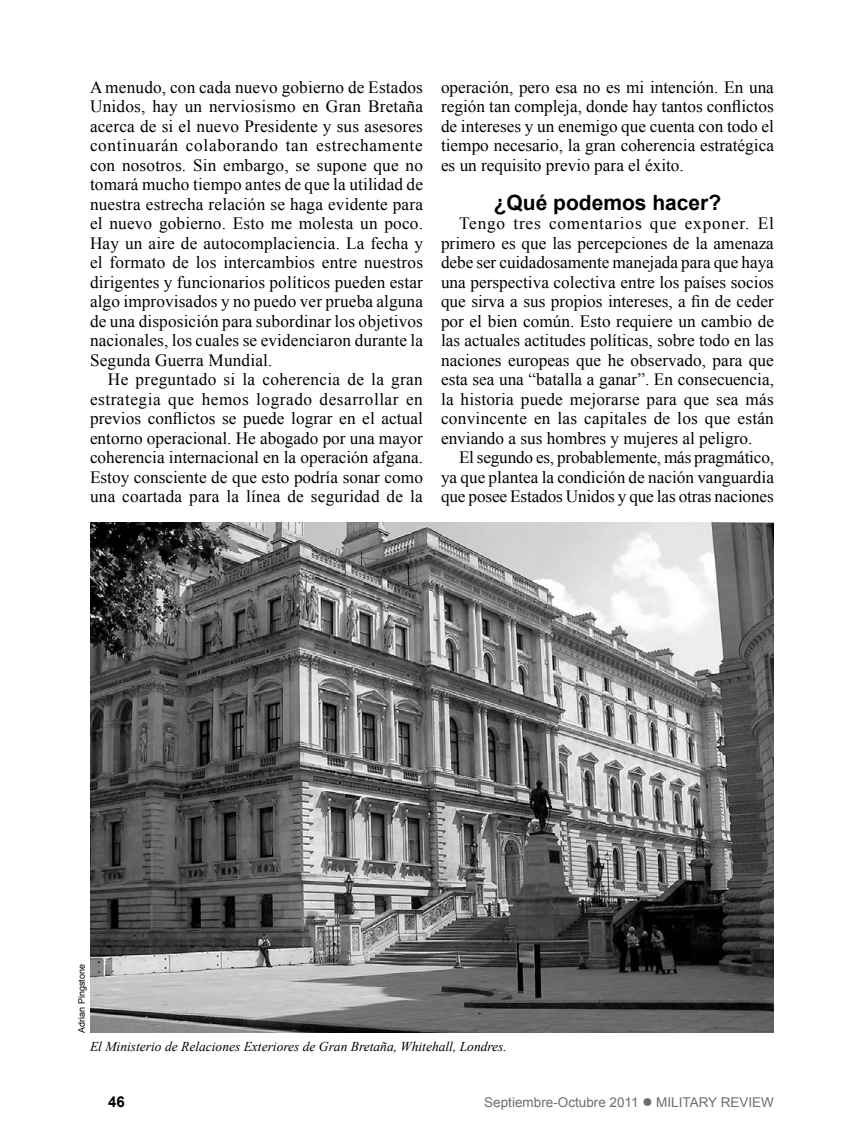
<style>
.page{position:relative;width:864px;height:1134px;background:#fff}
.page>*{position:absolute;margin:0;border:0;box-sizing:border-box;transform-origin:0 0}
.t1{font:700 21px "Arial";color:#000}
.t2{font:17.25px/19.5px "Times New Roman";color:#000;text-align:justify}
.t3{font:700 15px "Arial";color:#000}
.t4{font:italic 13.5px "Times New Roman";color:#000}
.t5{font:13.5px "Arial";color:#6d6e71}
.t6{font:9px "Arial";color:#000}
</style>
<div class="page">
<img style="left:90px;top:522px;width:684px;height:511px">
<p class="t2" style="left:90px;top:77px;width:335px">A menudo, con cada nuevo gobierno de Estados Unidos, hay un nerviosismo en Gran Bretaña acerca de si el nuevo Presidente y sus asesores continuarán colaborando tan estrechamente con nosotros. Sin embargo, se supone que no tomará mucho tiempo antes de que la utilidad de nuestra estrecha relación se haga evidente para el nuevo gobierno. Esto me molesta un poco.<br>Hay un aire de autocomplaciencia. La fecha y el formato de los intercambios entre nuestros dirigentes y funcionarios políticos pueden estar algo improvisados y no puedo ver prueba alguna de una disposición para subordinar los objetivos nacionales, los cuales se evidenciaron durante la Segunda Guerra Mundial.</p>
<p class="t2" style="left:90px;top:370px;width:334px;text-indent:18px">He preguntado si la coherencia de la gran estrategia que hemos logrado desarrollar en previos conflictos se puede lograr en el actual entorno operacional. He abogado por una mayor coherencia internacional en la operación afgana.<br>Estoy consciente de que esto podría sonar como una coartada para la línea de seguridad de la</p>
<p class="t2" style="left:441px;top:77px;width:334px">operación, pero esa no es mi intención. En una región tan compleja, donde hay tantos conflictos de intereses y un enemigo que cuenta con todo el tiempo necesario, la gran coherencia estratégica es un requisito previo para el éxito.</p>
<p class="t1" style="left:494px;top:189px;width:229px">¿Qué podemos hacer?</p>
<p class="t2" style="left:441px;top:214px;width:335px;text-indent:18px">Tengo tres comentarios que exponer. El primero es que las percepciones de la amenaza debe ser cuidadosamente manejada para que haya una perspectiva colectiva entre los países socios que sirva a sus propios intereses, a fin de ceder por el bien común. Esto requiere un cambio de las actuales actitudes políticas, sobre todo en las naciones europeas que he observado, para que esta sea una “batalla a ganar”. En consecuencia, la historia puede mejorarse para que sea más convincente en las capitales de los que están enviando a sus hombres y mujeres al peligro.</p>
<p class="t2" style="left:441px;top:448px;width:335px;text-indent:18px">El segundo es, probablemente, más pragmático, ya que plantea la condición de nación vanguardia que posee Estados Unidos y que las otras naciones</p>
<p class="t6" style="left:76px;top:1033px;width:70px;rotate:-90deg">Adrian Pingstone</p>
<p class="t4" style="left:90px;top:1037px;width:418px">El Ministerio de Relaciones Exteriores de Gran Bretaña, Whitehall, Londres.</p>
<p class="t3" style="left:108px;top:1092px;width:18px">46</p>
<p class="t5" style="left:484px;top:1093px;width:291px">Septiembre-Octubre 2011 ● MILITARY REVIEW</p>
</div>
